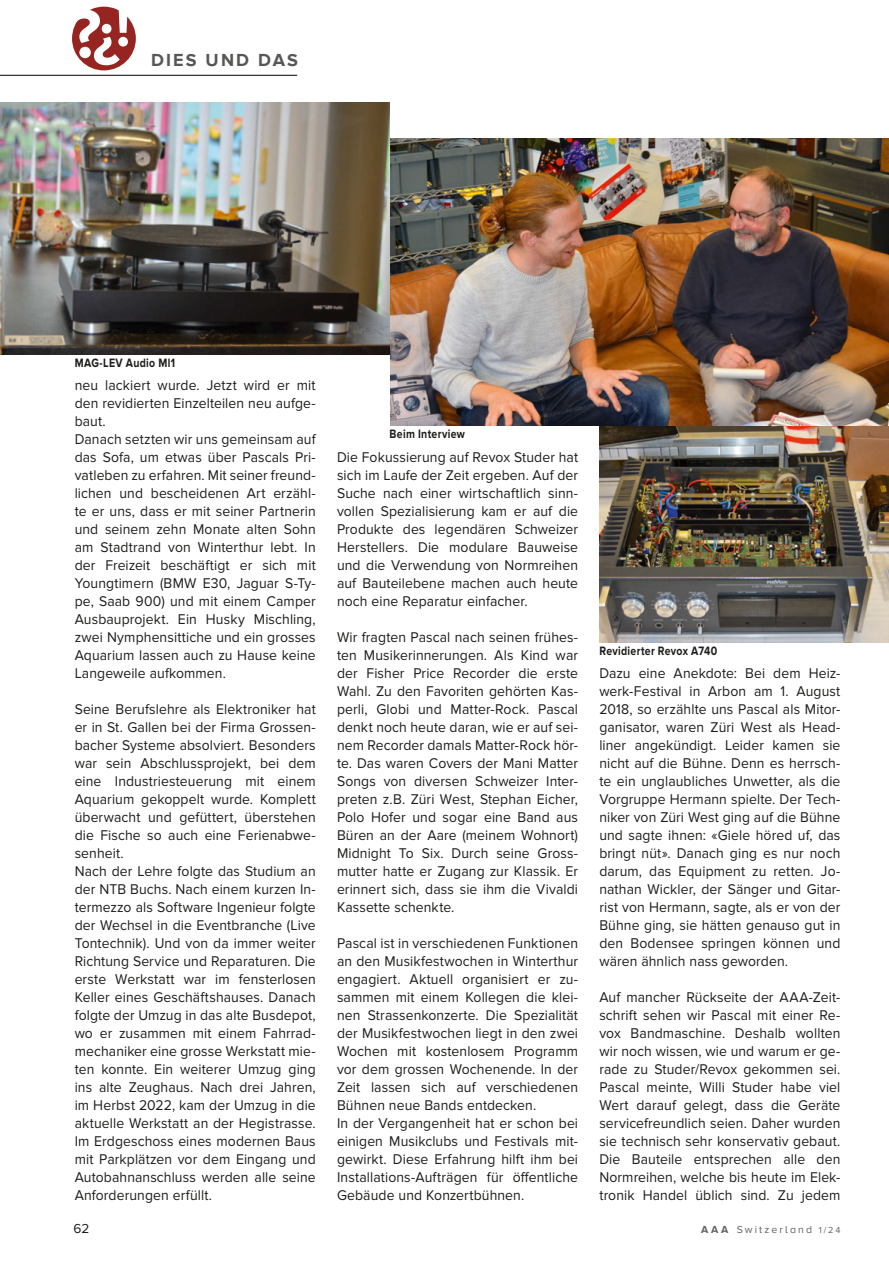
<style>
.page{position:relative;width:889px;height:1262px;background:#fff}
.page>*{position:absolute;margin:0;border:0;box-sizing:border-box;transform-origin:0 0}
.t1{font:700 70.65px "Proxima Nova A";color:#fff}
.t2{font:700 60.3px "Proxima Nova A";color:#fff}
.t3{font:700 18px "Proxima Nova A";letter-spacing:.12em;color:#575756}
.t4{font:14.7px/18px "Proxima Nova";letter-spacing:.01em;color:#1d1d1b;text-align:justify;scale:.95 1}
.t5{font:13.5px "Proxima Nova A";color:#1d1d1b}
.t6{font:700 12.6px "Proxima Nova";letter-spacing:.03em;color:#1d1d1b;scale:.83 1}
.t7{font:10.5px "Proxima Nova A";letter-spacing:.2em;color:#646363}
.s1{font-weight:700}
.s2{font-size:9px}
</style>
<div class="page">
<hr style="left:0;top:75px;width:297px;height:1px;background:#000">
<div style="left:72px;top:7px;width:64px;height:63px;background:#962522;border-radius:50%"></div>
<img style="left:0;top:102px;width:389px;height:252px">
<img style="left:599px;top:425px;width:290px;height:217px">
<img style="left:390px;top:138px;width:499px;height:287px">
<h2 class="t2" style="left:115px;top:-10px;width:17px">!</h2>
<h1 class="t1" style="left:69px;top:-8px;width:34px">?</h1>
<h2 class="t2" style="left:120px;top:80px;width:29px;rotate:-180deg">?</h2>
<p class="t3" style="left:151px;top:50px;width:148px">DIES UND DAS</p>
<p class="t6" style="left:75px;top:355px;width:122px">MAG-LEV Audio Ml1</p>
<p class="t4" style="left:75px;top:376px;width:255px;text-align:left">neu lackiert wurde. Jetzt wird er mit den revidierten Einzelteilen neu aufge&shy;baut.<br>Danach setzten wir uns gemeinsam auf das Sofa, um etwas über Pascals Pri&shy;vatleben zu erfahren. Mit seiner freund&shy;lichen und bescheidenen Art erzähl&shy;te er uns, dass er mit seiner Partnerin und seinem zehn Monate alten Sohn am Stadtrand von Winterthur lebt. In der Freizeit beschäftigt er sich mit Youngtimern (BMW E30, Jaguar S-Ty&shy;pe, Saab 900) und mit einem Camper Ausbauprojekt. Ein Husky Mischling, zwei Nymphensittiche und ein grosses Aquarium lassen auch zu Hause keine Langeweile aufkommen.</p>
<p class="t4" style="left:75px;top:700px;width:255px;text-align:left">Seine Berufslehre als Elektroniker hat er in St. Gallen bei der Firma Grossen&shy;bacher Systeme absolviert. Besonders war sein Abschlussprojekt, bei dem eine Industriesteuerung mit einem Aquarium gekoppelt wurde. Komplett überwacht und gefüttert, überstehen die Fische so auch eine Ferienabwe&shy;senheit.<br>Nach der Lehre folgte das Studium an der NTB Buchs. Nach einem kurzen In&shy;termezzo als Software Ingenieur folgte der Wechsel in die Eventbranche (Live Tontechnik). Und von da immer weiter Richtung Service und Reparaturen. Die erste Werkstatt war im fensterlosen Keller eines Geschäftshauses. Danach folgte der Umzug in das alte Busdepot, wo er zusammen mit einem Fahrrad&shy;mechaniker eine grosse Werkstatt mie&shy;ten konnte. Ein weiterer Umzug ging ins alte Zeughaus. Nach drei Jahren, im Herbst 2022, kam der Umzug in die aktuelle Werkstatt an der Hegistrasse.<br>Im Erdgeschoss eines modernen Baus mit Parkplätzen vor dem Eingang und Autobahnanschluss werden alle seine Anforderungen erfüllt.</p>
<p class="t6" style="left:389px;top:426px;width:92px">Beim Interview</p>
<p class="t4" style="left:337px;top:448px;width:255px">Die Fokussierung auf Revox Studer hat sich im Laufe der Zeit ergeben. Auf der Suche nach einer wirtschaftlich sinn&shy;vollen Spezialisierung kam er auf die Produkte des legendären Schweizer Herstellers. Die modulare Bauweise und die Verwendung von Normreihen auf Bauteilebene machen auch heute noch eine Reparatur einfacher.</p>
<p class="t4" style="left:337px;top:628px;width:255px">Wir fragten Pascal nach seinen frühes&shy;ten Musikerinnerungen. Als Kind war der Fisher Price Recorder die erste Wahl. Zu den Favoriten gehörten Kas&shy;perli, Globi und Matter-Rock. Pascal denkt noch heute daran, wie er auf sei&shy;nem Recorder damals Matter-Rock hör&shy;te. Das waren Covers der Mani Matter Songs von diversen Schweizer Inter&shy;preten z.B. Züri West, Stephan Eicher, Polo Hofer und sogar eine Band aus Büren an der Aare (meinem Wohnort)<br>Midnight To Six. Durch seine Gross&shy;mutter hatte er Zugang zur Klassik. Er erinnert sich, dass sie ihm die Vivaldi Kassette schenkte.</p>
<p class="t4" style="left:337px;top:934px;width:255px;text-align:left">Pascal ist in verschiedenen Funktionen an den Musikfestwochen in Winterthur engagiert. Aktuell organisiert er zu&shy;sammen mit einem Kollegen die klei&shy;nen Strassenkonzerte. Die Spezialität der Musikfestwochen liegt in den zwei Wochen mit kostenlosem Programm vor dem grossen Wochenende. In der Zeit lassen sich auf verschiedenen Bühnen neue Bands entdecken.<br>In der Vergangenheit hat er schon bei einigen Musikclubs und Festivals mit&shy;gewirkt. Diese Erfahrung hilft ihm bei Installations-Aufträgen für öffentliche Gebäude und Konzertbühnen.</p>
<p class="t6" style="left:599px;top:643px;width:143px">Revidierter Revox A740</p>
<p class="t4" style="left:599px;top:664px;width:255px">Dazu eine Anekdote: Bei dem Heiz&shy;werk-Festival in Arbon am 1. August 2018, so erzählte uns Pascal als Mitor&shy;ganisator, waren Züri West als Head&shy;liner angekündigt. Leider kamen sie nicht auf die Bühne. Denn es herrsch&shy;te ein unglaubliches Unwetter, als die Vorgruppe Hermann spielte. Der Tech&shy;niker von Züri West ging auf die Bühne und sagte ihnen: «Giele höred uf, das bringt nüt». Danach ging es nur noch darum, das Equipment zu retten. Jo&shy;nathan Wickler, der Sänger und Gitar&shy;rist von Hermann, sagte, als er von der Bühne ging, sie hätten genauso gut in den Bodensee springen können und wären ähnlich nass geworden.</p>
<p class="t4" style="left:599px;top:988px;width:255px">Auf mancher Rückseite der AAA-Zeit&shy;schrift sehen wir Pascal mit einer Re&shy;vox Bandmaschine. Deshalb wollten wir noch wissen, wie und warum er ge&shy;rade zu Studer/Revox gekommen sei.<br>Pascal meinte, Willi Studer habe viel Wert darauf gelegt, dass die Geräte servicefreundlich seien. Daher wurden sie technisch sehr konservativ gebaut.<br>Die Bauteile entsprechen alle den Normreihen, welche bis heute im Elek&shy;tronik Handel üblich sind. Zu jedem</p>
<p class="t5" style="left:74px;top:1220px;width:17px">62</p>
<p class="t7" style="left:701px;top:1223px;width:141px"><span class="s1">AAA</span> Switzerland <span class="s2">1/24</span></p>
</div>
